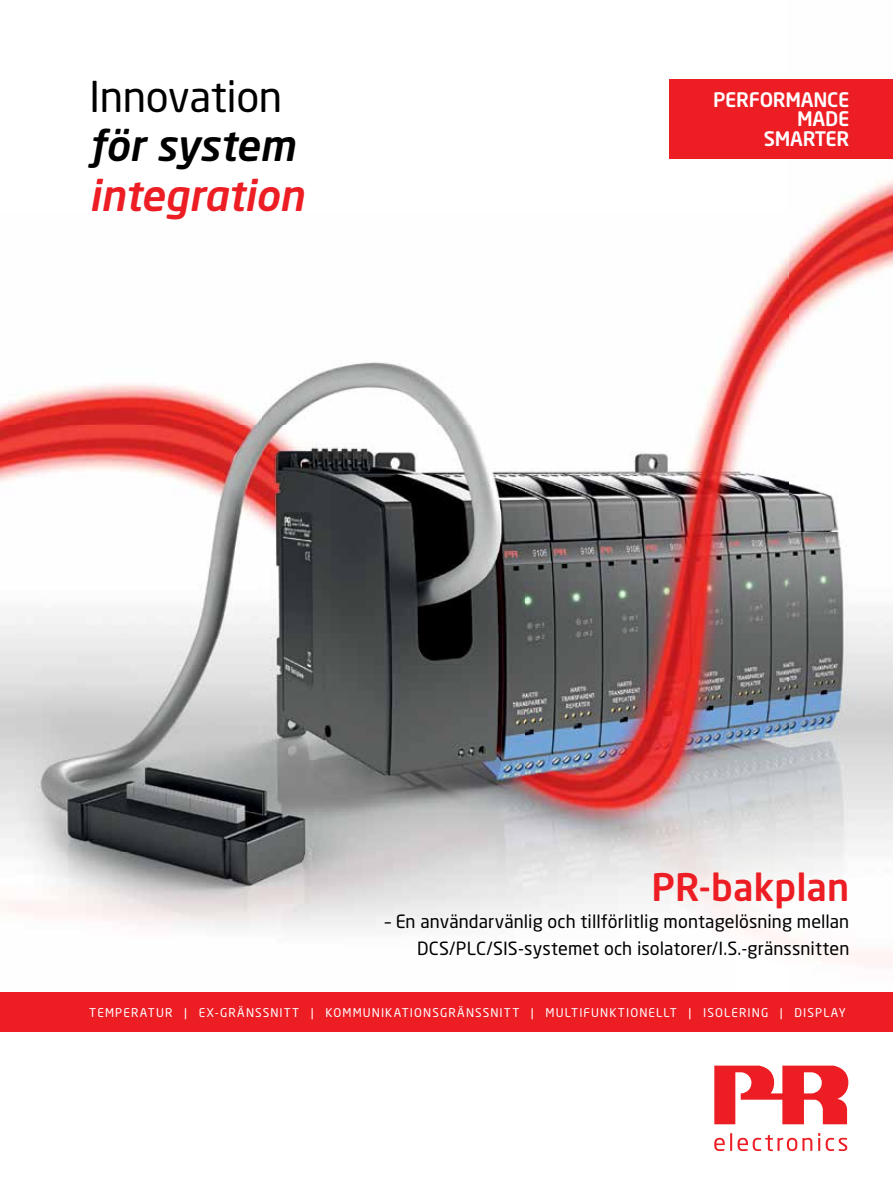
<style>
.page{position:relative;width:893px;height:1191px;background:#fff}
.page>*{position:absolute;margin:0;border:0;box-sizing:border-box;transform-origin:0 0}
.t1{font:italic 500 42px "Neo Sans Pro";letter-spacing:-.005em;color:#ed1d24}
.t2{font:42px "Neo Sans Pro";letter-spacing:-.015em;color:#000}
.t3{font:italic 500 42px "Neo Sans Pro";letter-spacing:-.01em;color:#000}
.t4{font:500 37.5px "Neo Sans Pro";letter-spacing:.005em;color:#ed1d24}
.t5{font:500 19.8px/19.2px "Neo Sans Pro";letter-spacing:-.015em;color:#fff;text-align:right}
.t6{font:18px/27px "Neo Sans Pro";letter-spacing:.005em;color:#000;text-align:right}
.t7{font:11.85px "Neo Sans Pro";letter-spacing:.09em;color:#fff}
</style>
<div class="page">
<img style="left:0;top:79px;width:893px;height:888px">
<div style="left:0;top:992px;width:893px;height:40px;background:#ed1d24"></div>
<div style="left:670px;top:79px;width:223px;height:80px;background:#ed1d24"></div>
<svg style="left:714px;top:1133px;width:98px;height:18px"></svg>
<svg style="left:818px;top:1133px;width:2px;height:17px"></svg>
<svg style="left:826px;top:1137px;width:21px;height:14px"></svg>
<svg style="left:714px;top:1065px;width:134px;height:59px"></svg>
<h1 class="t2" style="left:89px;top:70px;width:195px">Innovation</h1>
<h1 class="t3" style="left:89px;top:119px;width:207px">för system</h1>
<h1 class="t1" style="left:89px;top:169px;width:216px">integration</h1>
<p class="t5" style="left:713px;top:90px;width:138px">PERFORMANCE<br>MADE<br>SMARTER</p>
<h2 class="t4" style="left:651px;top:863px;width:199px">PR-bakplan</h2>
<p class="t6" style="left:385px;top:907px;width:466px">– En användarvänlig och tillförlitlig montagelösning mellan<br>DCS/PLC/SIS-systemet och isolatorer/I.S.-gränssnitten</p>
<p class="t7" style="left:89px;top:1005px;width:758px">TEMPERATUR | EX-GRÄNSSNITT | KOMMUNIKATIONSGRÄNSSNITT | MULTIFUNKTIONELLT | ISOLERING | DISPLAY</p>
</div>
